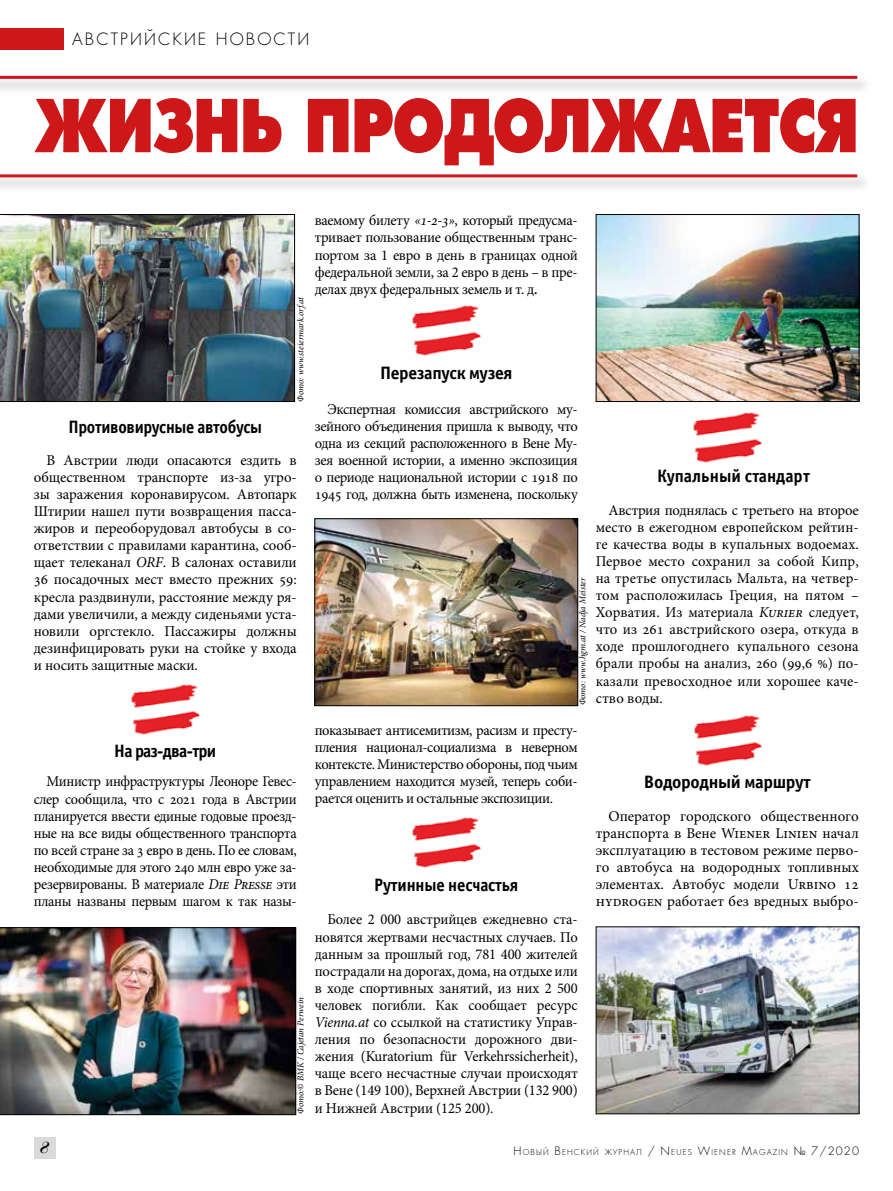
<style>
.page{position:relative;width:893px;height:1191px;background:#fff}
.page>*{position:absolute;margin:0;border:0;box-sizing:border-box;transform-origin:0 0}
.t1{font:70.8px "Favorit Extra Bold C";letter-spacing:-.02em;color:#cd1719;scale:.83 1}
.t2{font:18px "Officina Sans Bold C";letter-spacing:-.02em;color:#000}
.t3{font:18px "Officina Sans Bold C";letter-spacing:-.02em;color:#000;scale:.91 1}
.t4{font:18px "Officina Sans Bold C";letter-spacing:-.02em;color:#000;scale:.93 1}
.t5{font:18px "Officina Sans Bold C";color:#000;scale:.95 1}
.t6{font:18px "Officina Sans Bold C";letter-spacing:-.04em;color:#000;scale:.94 1}
.t7{font:16.5px "Favorit Light C";letter-spacing:.13em;color:#000}
.t8{font:italic 16.5px "Paragon Nord C";color:#000}
.t9{font:15px/17.1px "Minion Pro";letter-spacing:-.01em;color:#000;text-align:justify}
.t10{font:15px/17.1px "Minion Pro";letter-spacing:-.01em;color:#000;text-align:justify;scale:.96 1}
.t11{font:italic 9px "Minion Pro";letter-spacing:-.005em;color:#000}
.t12{font:7.8px "Favorit Light C";letter-spacing:.145em;color:#000}
.s1{font-style:italic}
.s2{font-size:18px}
.s3{font-size:11.25px}
</style>
<div class="page">
<div style="left:34px;top:1137px;width:21px;height:22px;background:#dadada"></div>
<img style="left:0;top:214px;width:295px;height:187px">
<div style="left:0;top:29px;width:64px;height:21px;background:#cd1719"></div>
<img style="left:131px;top:684px;width:69px;height:51px">
<img style="left:598px;top:216px;width:259px;height:183px">
<div style="left:596px;top:214px;width:263px;height:187px;border:1px solid #000"></div>
<img style="left:598px;top:928px;width:259px;height:184px">
<div style="left:596px;top:926px;width:263px;height:188px;border:1px solid #000"></div>
<img style="left:317px;top:520px;width:259px;height:184px">
<div style="left:315px;top:518px;width:263px;height:188px;border:1px solid #000"></div>
<img style="left:412px;top:305px;width:69px;height:51px">
<img style="left:412px;top:817px;width:69px;height:51px">
<img style="left:693px;top:412px;width:69px;height:51px">
<img style="left:694px;top:715px;width:68px;height:51px">
<div style="left:0;top:174px;width:872px;height:19px;background:#000;opacity:.3"></div>
<hr style="left:0;top:174px;width:857px;height:3px;background:#cd1719">
<div style="left:0;top:75px;width:872px;height:20px;background:#000;opacity:.3"></div>
<hr style="left:0;top:76px;width:857px;height:3px;background:#cd1719">
<img style="left:0;top:927px;width:296px;height:187px">
<p class="t7" style="left:72px;top:29px;width:239px">АВСТРИЙСКИЕ НОВОСТИ</p>
<h1 class="t1" style="left:35px;top:82px;width:995px">ЖИЗНЬ ПРОДОЛЖАЕТСЯ</h1>
<p class="t11" style="left:294px;top:401px;width:106px;rotate:-90deg">Фото: www.steiermark.orf.at</p>
<p class="t3" style="left:68px;top:416px;width:214px">Противовирусные автобусы</p>
<p class="t9" style="left:34px;top:451px;width:264px;text-indent:13px">В Австрии люди опасаются ездить в общественном транспорте из-за угро&shy;зы заражения коронавирусом. Автопарк Штирии нашел пути возвращения пасса&shy;жиров и переоборудовал автобусы в со&shy;ответствии с правилами карантина, сооб&shy;щает телеканал <span class="s1">ORF</span>. В салонах оставили 36 посадочных мест вместо прежних 59: кресла раздвинули, расстояние между ря&shy;дами увеличили, а между сиденьями уста&shy;новили оргстекло. Пассажиры должны дезинфицировать руки на стойке у входа и носить защитные маски.</p>
<p class="t10" style="left:315px;top:212px;width:275px">ваемому билету <span class="s1">«1-2-3»</span>, который предусма&shy;тривает пользование общественным транс&shy;портом за 1 евро в день в границах одной федеральной земли, за 2 евро в день – в пре&shy;делах двух федеральных земель и т. д<span class="s2">.</span></p>
<p class="t2" style="left:380px;top:363px;width:134px">Перезапуск музея</p>
<p class="t9" style="left:315px;top:400px;width:264px;text-indent:13px">Экспертная комиссия австрийского му&shy;зейного объединения пришла к выводу, что одна из секций расположенного в Вене Му&shy;зея военной истории, а именно экспозиция о периоде национальной истории с 1918 по 1945 год, должна быть изменена, поскольку</p>
<p class="t5" style="left:657px;top:466px;width:162px">Купальный стандарт</p>
<p class="t9" style="left:596px;top:501px;width:264px;text-indent:13px">Австрия поднялась с третьего на второе место в ежегодном европейском рейтин&shy;ге качества воды в купальных водоемах.<br>Первое место сохранил за собой Кипр, на третье опустилась Мальта, на четвер&shy;том расположилась Греция, на пятом – Хорватия. Из материала <span class="s1">Kurier</span> следует, что из 261 австрийского озера, откуда в ходе прошлогоднего купального сезона брали пробы на анализ, 260 (99,6 %) по&shy;казали превосходное или хорошее каче&shy;ство воды.</p>
<p class="t11" style="left:577px;top:705px;width:129px;rotate:-90deg">Фото: www.hgm.at / Nadja Meister</p>
<p class="t6" style="left:114px;top:741px;width:110px">На раз-два-три</p>
<p class="t10" style="left:34px;top:773px;width:275px;text-indent:13px">Министр инфраструктуры Леоноре Гевес&shy;слер сообщила, что с 2021 года в Австрии планируется ввести единые годовые проезд&shy;ные на все виды общественного транспорта по всей стране за 3 евро в день. По ее словам, необходимые для этого 240 млн евро уже за&shy;резервированы. В материале <span class="s1">Die Presse</span> эти планы названы первым шагом к так назы-</p>
<p class="t11" style="left:295px;top:1114px;width:118px;rotate:-90deg">Фото:© BMK / Cajetan Perwein</p>
<p class="t9" style="left:315px;top:721px;width:264px">показывает антисемитизм, расизм и престу&shy;пления национал-социализма в неверном контексте. Министерство обороны, под чьим управлением находится музей, теперь соби&shy;рается оценить и остальные экспозиции.</p>
<p class="t4" style="left:374px;top:874px;width:156px">Рутинные несчастья</p>
<p class="t9" style="left:315px;top:911px;width:264px;text-indent:13px">Более 2 000 австрийцев ежедневно ста&shy;новятся жертвами несчастных случаев. По данным за прошлый год, 781 400 жителей пострадали на дорогах, дома, на отдыхе или в ходе спортивных занятий, из них 2 500 человек погибли. Как сообщает ресурс <span class="s1">Vienna.at</span> со ссылкой на статистику Управ&shy;ления по безопасности дорожного дви&shy;жения (Kuratorium für Verkehrssicherheit), чаще всего несчастные случаи происходят в Вене (149 100), Верхней Австрии (132 900) и Нижней Австрии (125 200).</p>
<p class="t2" style="left:644px;top:772px;width:168px">Водородный маршрут</p>
<p class="t9" style="left:596px;top:807px;width:264px;text-indent:13px">Оператор городского общественного транспорта в Вене Wiener Linien начал эксплуатацию в тестовом режиме перво&shy;го автобуса на водородных топливных элементах. Автобус модели Urbino 12 hydrogen работает без вредных выбро-</p>
<p class="t8" style="left:39px;top:1138px;width:10px">8</p>
<p class="t12" style="left:514px;top:1146px;width:347px"><span class="s3">Н</span>ОВЫЙ <span class="s3">В</span>ЕНСКИЙ ЖУРНАЛ <span class="s3">/</span> <span class="s3">N</span>EUES <span class="s3">W</span>IEN ER <span class="s3">M</span>AGAZIN <span class="s3">№ 7/2020</span></p>
</div>
